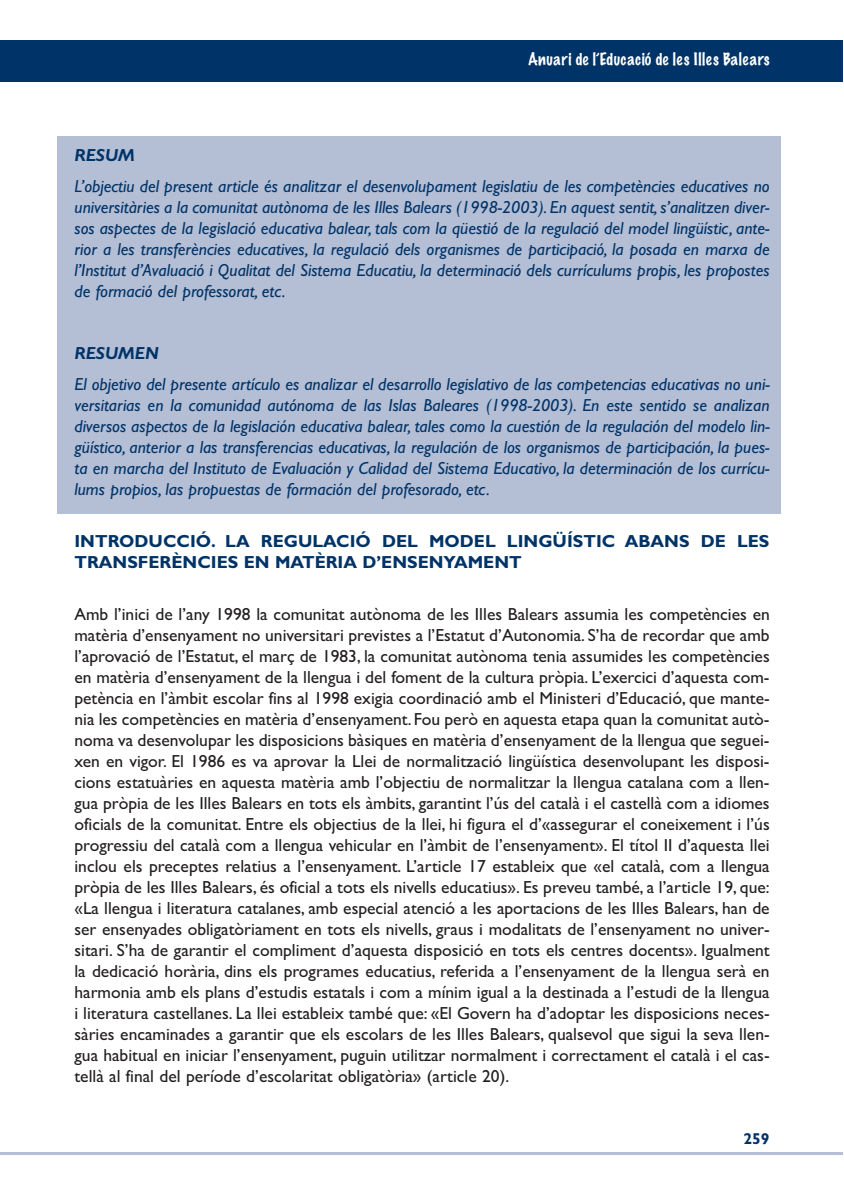
<style>
.page{position:relative;width:844px;height:1191px;background:#fff}
.page>*{position:absolute;margin:0;border:0;box-sizing:border-box;transform-origin:0 0}
.t1{font:17.5px/21px "Gill Sans";color:#231f20;text-align:justify}
.t2{font:italic 17.5px/21px "Gill Sans";color:#003367;text-align:justify}
.t3{font:700 17.5px/21px "Gill Sans";color:#003367}
.t4{font:italic 700 17.5px "Gill Sans";color:#003367}
.t5{font:100 15.75px "Marker Felt";letter-spacing:.03em;color:#fff}
.t6{font:700 15.75px "Gill Sans";color:#003367}
</style>
<div class="page">
<div style="left:0;top:40px;width:842px;height:42px;background:#003367"></div>
<div style="left:57px;top:136px;width:724px;height:377px;background:#b4bed5"></div>
<hr style="left:0;top:1152px;width:842px;height:3px;background:#b4bed5">
<p class="t5" style="left:528px;top:52px;width:243px">Anuari de l’Educació de les Illes Balears</p>
<p class="t4" style="left:74px;top:149px;width:62px">RESUM</p>
<p class="t2" style="left:74px;top:177px;width:696px">L’objectiu del present article és analitzar el desenvolupament legislatiu de les competències educatives no universitàries a la comunitat autònoma de les Illes Balears (1998-2003). En aquest sentit, s’analitzen diver&shy;sos aspectes de la legislació educativa balear, tals com la qüestió de la regulació del model lingüístic, ante&shy;rior a les transferències educatives, la regulació dels organismes de participació, la posada en marxa de l’Institut d’Avaluació i Qualitat del Sistema Educatiu, la determinació dels currículums propis, les propostes de formació del professorat, etc.</p>
<p class="t4" style="left:74px;top:347px;width:86px">RESUMEN</p>
<p class="t2" style="left:74px;top:375px;width:696px">El objetivo del presente artículo es analizar el desarrollo legislativo de las competencias educativas no uni&shy;versitarias en la comunidad autónoma de las Islas Baleares (1998-2003). En este sentido se analizan diversos aspectos de la legislación educativa balear, tales como la cuestión de la regulación del modelo lin&shy;güístico, anterior a las transferencias educativas, la regulación de los organismos de participación, la pues&shy;ta en marcha del Instituto de Evaluación y Calidad del Sistema Educativo, la determinación de los currícu&shy;lums propios, las propuestas de formación del profesorado, etc.</p>
<p class="t3" style="left:74px;top:532px;width:696px">INTRODUCCIÓ. LA REGULACIÓ DEL MODEL LINGÜÍSTIC ABANS DE LES<br>TRANSFERÈNCIES EN MATÈRIA D’ENSENYAMENT</p>
<p class="t1" style="left:74px;top:603px;width:696px">Amb l’inici de l’any 1998 la comunitat autònoma de les Illes Balears assumia les competències en matèria d’ensenyament no universitari previstes a l’Estatut d’Autonomia. S’ha de recordar que amb l’aprovació de l’Estatut, el març de 1983, la comunitat autònoma tenia assumides les competències en matèria d’ensenyament de la llengua i del foment de la cultura pròpia. L’exercici d’aquesta com&shy;petència en l’àmbit escolar fins al 1998 exigia coordinació amb el Ministeri d’Educació, que mante&shy;nia les competències en matèria d’ensenyament. Fou però en aquesta etapa quan la comunitat autò&shy;noma va desenvolupar les disposicions bàsiques en matèria d’ensenyament de la llengua que seguei&shy;xen en vigor. El 1986 es va aprovar la Llei de normalització lingüística desenvolupant les disposi&shy;cions estatuàries en aquesta matèria amb l’objectiu de normalitzar la llengua catalana com a llen&shy;gua pròpia de les Illes Balears en tots els àmbits, garantint l’ús del català i el castellà com a idiomes oficials de la comunitat. Entre els objectius de la llei, hi figura el d’«assegurar el coneixement i l’ús progressiu del català com a llengua vehicular en l’àmbit de l’ensenyament». El títol II d’aquesta llei inclou els preceptes relatius a l’ensenyament. L’article 17 estableix que «el català, com a llengua pròpia de les Illes Balears, és oficial a tots els nivells educatius». Es preveu també, a l’article 19, que: «La llengua i literatura catalanes, amb especial atenció a les aportacions de les Illes Balears, han de ser ensenyades obligatòriament en tots els nivells, graus i modalitats de l’ensenyament no univer&shy;sitari. S’ha de garantir el compliment d’aquesta disposició en tots els centres docents». Igualment la dedicació horària, dins els programes educatius, referida a l’ensenyament de la llengua serà en harmonia amb els plans d’estudis estatals i com a mínim igual a la destinada a l’estudi de la llengua i literatura castellanes. La llei estableix també que: «El Govern ha d’adoptar les disposicions neces&shy;sàries encaminades a garantir que els escolars de les Illes Balears, qualsevol que sigui la seva llen&shy;gua habitual en iniciar l’ensenyament, puguin utilitzar normalment i correctament el català i el cas&shy;tellà al final del període d’escolaritat obligatòria» (article 20).</p>
<p class="t6" style="left:743px;top:1132px;width:28px">259</p>
</div>
